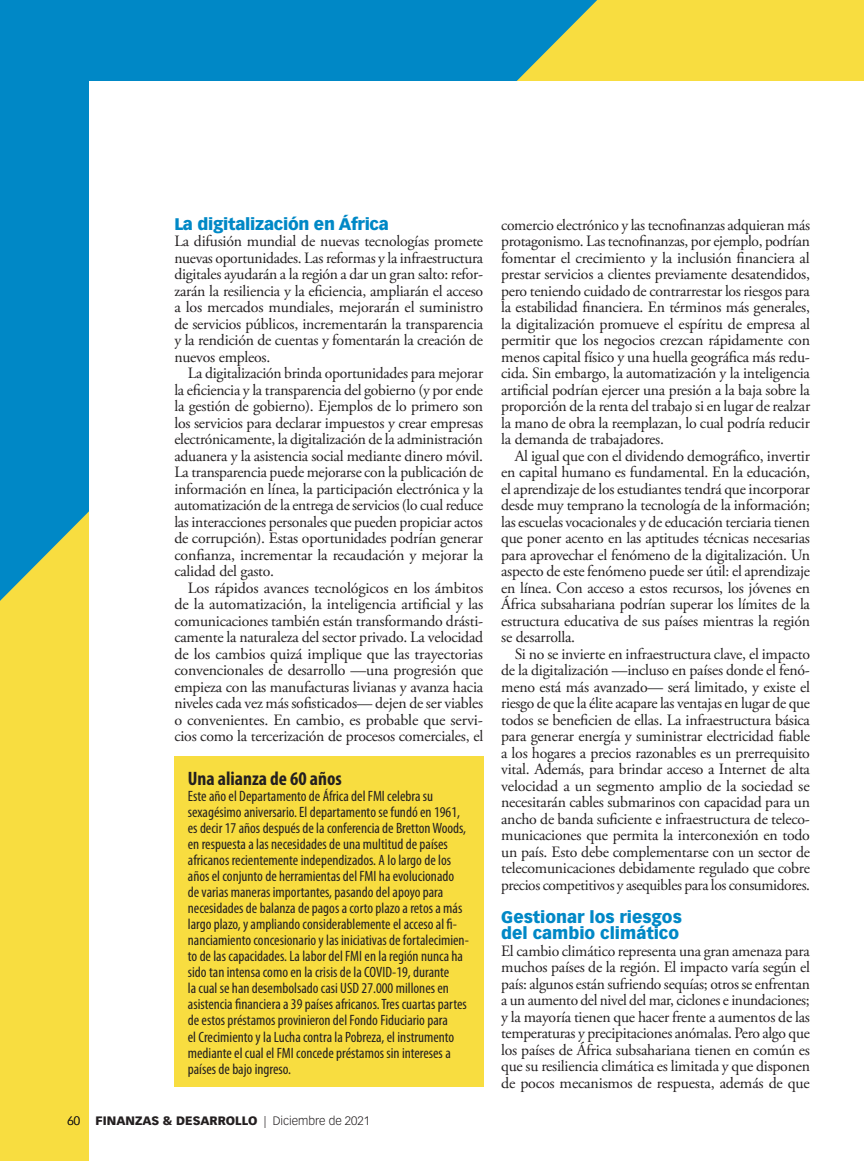
<style>
.page{position:relative;width:864px;height:1161px;background:#f8dd40}
.page>*{position:absolute;margin:0;border:0;box-sizing:border-box;transform-origin:0 0}
.t1{font:700 condensed 19.5px "Myriad Pro";color:#231f20}
.t2{font:900 16.5px/16.5px "Vectora LT Std";color:#0088c6}
.t3{font:15.75px/16.5px "Adobe Garamond Pro";letter-spacing:-.015em;color:#231f20;text-align:justify}
.t4{font:condensed 15px/16px "Myriad Pro";color:#231f20}
.t5{font:900 12px "Vectora LT Std";color:#231f20}
.t6{font:300 12px "Vectora LT Std";color:#231f20}
.s1{font-weight:300}
</style>
<div class="page">
<svg style="left:0;top:0;width:611px;height:614px;background:#1790b9"></svg>
<div style="left:89px;top:81px;width:775px;height:1080px;background:#fff"></div>
<div style="left:174px;top:757px;width:310px;height:330px;background:#f8dd40"></div>
<p class="t2" style="left:174px;top:215px;width:216px">La digitalización en África</p>
<p class="t3" style="left:174px;top:233px;width:310px">La difusión mundial de nuevas tecnologías promete nuevas oportunidades. Las reformas y la infraestructura digitales ayudarán a la región a dar un gran salto: refor‑ zarán la resiliencia y la eficiencia, ampliarán el acceso a los mercados mundiales, mejorarán el suministro de servicios públicos, incrementarán la transparencia y la rendición de cuentas y fomentarán la creación de nuevos empleos.</p>
<p class="t3" style="left:174px;top:365px;width:310px;text-indent:14px">La digitalización brinda oportunidades para mejorar la eficiencia y la transparencia del gobierno (y por ende la gestión de gobierno). Ejemplos de lo primero son los servicios para declarar impuestos y crear empresas electrónicamente, la digitalización de la administración aduanera y la asistencia social mediante dinero móvil.<br>La transparencia puede mejorarse con la publicación de información en línea, la participación electrónica y la automatización de la entrega de servicios (lo cual reduce las interacciones personales que pueden propiciar actos de corrupción). Estas oportunidades podrían generar confianza, incrementar la recaudación y mejorar la calidad del gasto.</p>
<p class="t3" style="left:174px;top:580px;width:311px;text-indent:14px">Los rápidos avances tecnológicos en los ámbitos de la automatización, la inteligencia artificial y las comunicaciones también están transformando drásti‑ camente la naturaleza del sector privado. La velocidad de los cambios quizá implique que las trayectorias convencionales de desarrollo —una progresión que empieza con las manufacturas livianas y avanza hacia niveles cada vez más sofisticados— dejen de ser viables o convenientes. En cambio, es probable que servi‑ cios como la tercerización de procesos comerciales, el</p>
<p class="t1" style="left:188px;top:767px;width:155px">Una alianza de 60 años</p>
<p class="t4" style="left:188px;top:788px;width:283px">Este año el Departamento de África del FMI celebra su sexagésimo aniversario. El departamento se fundó en 1961, es decir 17 años después de la conferencia de Bretton Woods, en respuesta a las necesidades de una multitud de países africanos recientemente independizados. A lo largo de los años el conjunto de herramientas del FMI ha evolucionado de varias maneras importantes, pasando del apoyo para necesidades de balanza de pagos a corto plazo a retos a más largo plazo, y ampliando considerablemente el acceso al fi‑ nanciamiento concesionario y las iniciativas de fortalecimien‑ to de las capacidades. La labor del FMI en la región nunca ha sido tan intensa como en la crisis de la COVID‑19, durante<br>la cual se han desembolsado casi USD 27.000 millones en asistencia financiera a 39 países africanos. Tres cuartas partes de estos préstamos provinieron del Fondo Fiduciario para<br>el Crecimiento y la Lucha contra la Pobreza, el instrumento mediante el cual el FMI concede préstamos sin intereses a países de bajo ingreso.</p>
<p class="t6" style="left:68px;top:1114px;width:14px">60</p>
<p class="t5" style="left:96px;top:1113px;width:276px">FINANZAS &amp; DESARROLLO <span class="s1">| Diciembre de 2021</span></p>
<p class="t3" style="left:501px;top:217px;width:311px">comercio electrónico y las tecnofinanzas adquieran más protagonismo. Las tecnofinanzas, por ejemplo, podrían fomentar el crecimiento y la inclusión financiera al prestar servicios a clientes previamente desatendidos, pero teniendo cuidado de contrarrestar los riesgos para la estabilidad financiera. En términos más generales, la digitalización promueve el espíritu de empresa al permitir que los negocios crezcan rápidamente con menos capital físico y una huella geográfica más redu‑ cida. Sin embargo, la automatización y la inteligencia artificial podrían ejercer una presión a la baja sobre la proporción de la renta del trabajo si en lugar de realzar la mano de obra la reemplazan, lo cual podría reducir la demanda de trabajadores.</p>
<p class="t3" style="left:501px;top:448px;width:310px;text-indent:13px">Al igual que con el dividendo demográfico, invertir en capital humano es fundamental. En la educación, el aprendizaje de los estudiantes tendrá que incorporar desde muy temprano la tecnología de la información; las escuelas vocacionales y de educación terciaria tienen que poner acento en las aptitudes técnicas necesarias para aprovechar el fenómeno de la digitalización. Un aspecto de este fenómeno puede ser útil: el aprendizaje en línea. Con acceso a estos recursos, los jóvenes en África subsahariana podrían superar los límites de la estructura educativa de sus países mientras la región se desarrolla.</p>
<p class="t3" style="left:501px;top:646px;width:310px;text-indent:13px">Si no se invierte en infraestructura clave, el impacto de la digitalización —incluso en países donde el fenó‑ meno está más avanzado— será limitado, y existe el riesgo de que la élite acapare las ventajas en lugar de que todos se beneficien de ellas. La infraestructura básica para generar energía y suministrar electricidad fiable a los hogares a precios razonables es un prerrequisito vital. Además, para brindar acceso a Internet de alta velocidad a un segmento amplio de la sociedad se necesitarán cables submarinos con capacidad para un ancho de banda suficiente e infraestructura de teleco‑ municaciones que permita la interconexión en todo un país. Esto debe complementarse con un sector de telecomunicaciones debidamente regulado que cobre precios competitivos y asequibles para los consumidores.</p>
<p class="t2" style="left:501px;top:908px;width:182px">Gestionar los riesgos del cambio climático</p>
<p class="t3" style="left:501px;top:943px;width:310px">El cambio climático representa una gran amenaza para muchos países de la región. El impacto varía según el país: algunos están sufriendo sequías; otros se enfrentan a un aumento del nivel del mar, ciclones e inundaciones; y la mayoría tienen que hacer frente a aumentos de las temperaturas y precipitaciones anómalas. Pero algo que los países de África subsahariana tienen en común es que su resiliencia climática es limitada y que disponen de pocos mecanismos de respuesta, además de que</p>
</div>
